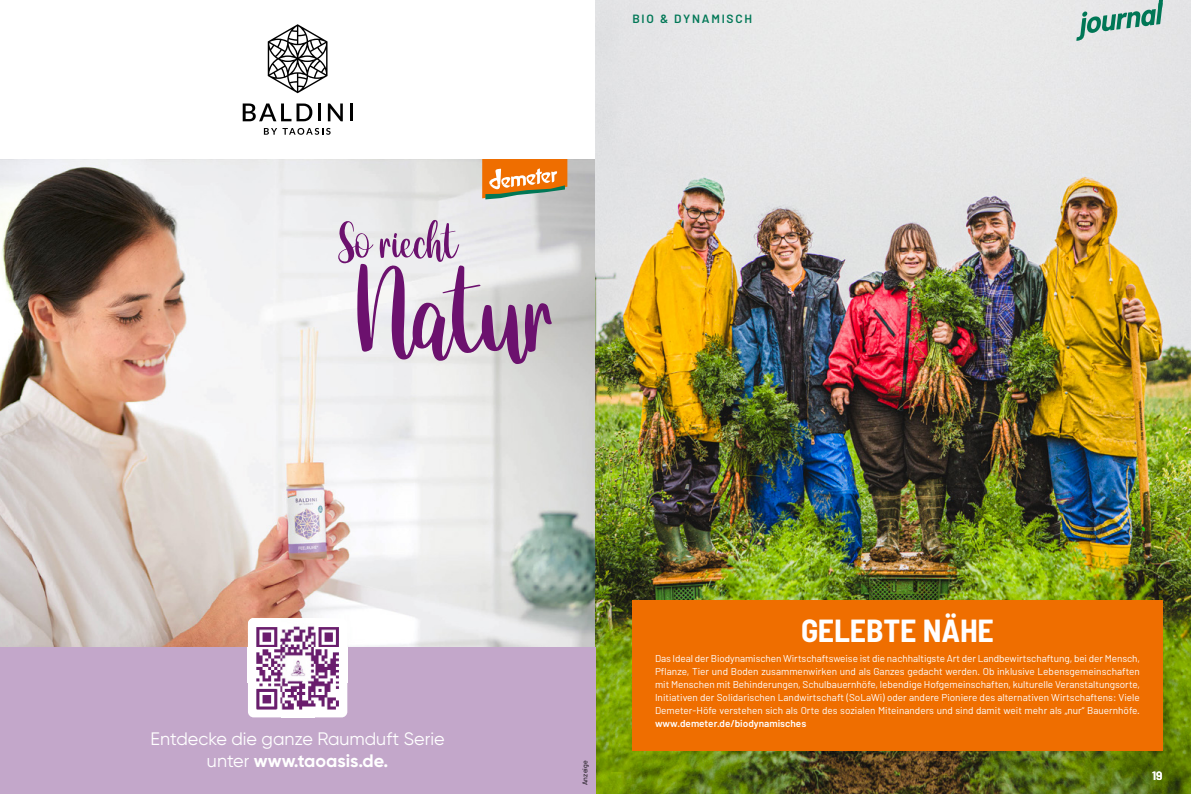
<style>
.page{position:relative;width:1191px;height:794px;background:#fff}
.page>*{position:absolute;margin:0;border:0;box-sizing:border-box;transform-origin:0 0}
.t1{font:172px "The Valentine";color:#6c116e}
.t2{font:69.5px "The Valentine";color:#6c116e}
.t3{font:700 semi-condensed 32px "Barlow";letter-spacing:-.005em;color:#fff}
.t4{font:18px/21.6px "Gilroy";color:#fff;text-align:center}
.t5{font:600 12px "Barlow";letter-spacing:.15em;color:#007756}
.t6{font:600 12px "Barlow";color:#fff}
.t7{font:10px/13px "Barlow";color:#fff;text-align:justify}
.t8{font:600 10px "Barlow";color:#fff}
.t9{font:7px "Barlow";letter-spacing:.03em;color:#000}
.s1{font-weight:700}
</style>
<div class="page">
<img style="left:595px;top:0;width:596px;height:794px">
<svg style="left:1076px;top:0;width:88px;height:41px;background:#aecbc4"></svg>
<div style="left:632px;top:600px;width:530px;height:150px;background:#ef6e00"></div>
<img style="left:0;top:159px;width:595px;height:488px">
<div style="left:0;top:647px;width:595px;height:147px;background:#c3a7ca"></div>
<svg style="left:243px;top:103px;width:69px;height:18px"></svg>
<hr style="left:318px;top:103px;width:3px;height:18px;background:#000">
<svg style="left:328px;top:103px;width:15px;height:18px"></svg>
<svg style="left:350px;top:103px;width:2px;height:18px"></svg>
<svg style="left:264px;top:128px;width:66px;height:7px"></svg>
<svg style="left:268px;top:24px;width:59px;height:69px"></svg>
<svg style="left:482px;top:159px;width:85px;height:40px;background:#d78d41"></svg>
<img style="left:248px;top:618px;width:99px;height:99px">
<h2 class="t2" style="left:336px;top:180px;width:123px">So riecht</h2>
<h1 class="t1" style="left:351px;top:160px;width:208px">Natur</h1>
<p class="t5" style="left:632px;top:11px;width:121px">BIO &amp; DYNAMISCH</p>
<h3 class="t4" style="left:150px;top:727px;width:296px">Entdecke die ganze Raumduft Serie unter <span class="s1">www.taoasis.de.</span></h3>
<p class="t9" style="left:580px;top:785px;width:27px;rotate:-90deg">Anzeige</p>
<h3 class="t3" style="left:801px;top:611px;width:194px">GELEBTE NÄHE</h3>
<p class="t7" style="left:655px;top:652px;width:487px">Das Ideal der Biodynamischen Wirtschaftsweise ist die nachhaltigste Art der Landbewirtschaftung, bei der Mensch, Pflanze, Tier und Boden zusammenwirken und als Ganzes gedacht werden. Ob inklusive Lebensgemeinschaften mit Menschen mit Behinderungen, Schulbauernhöfe, lebendige Hofgemeinschaften, kulturelle Veranstaltungsorte, Initiativen der Solidarischen Landwirtschaft (SoLaWi) oder andere Pioniere des alternativen Wirtschaftens: Viele Demeter-Höfe verstehen sich als Orte des sozialen Miteinanders und sind damit weit mehr als „nur“ Bauernhöfe.</p>
<p class="t8" style="left:655px;top:717px;width:153px">www.demeter.de/biodynamisches</p>
<p class="t6" style="left:1152px;top:768px;width:12px">19</p>
</div>
